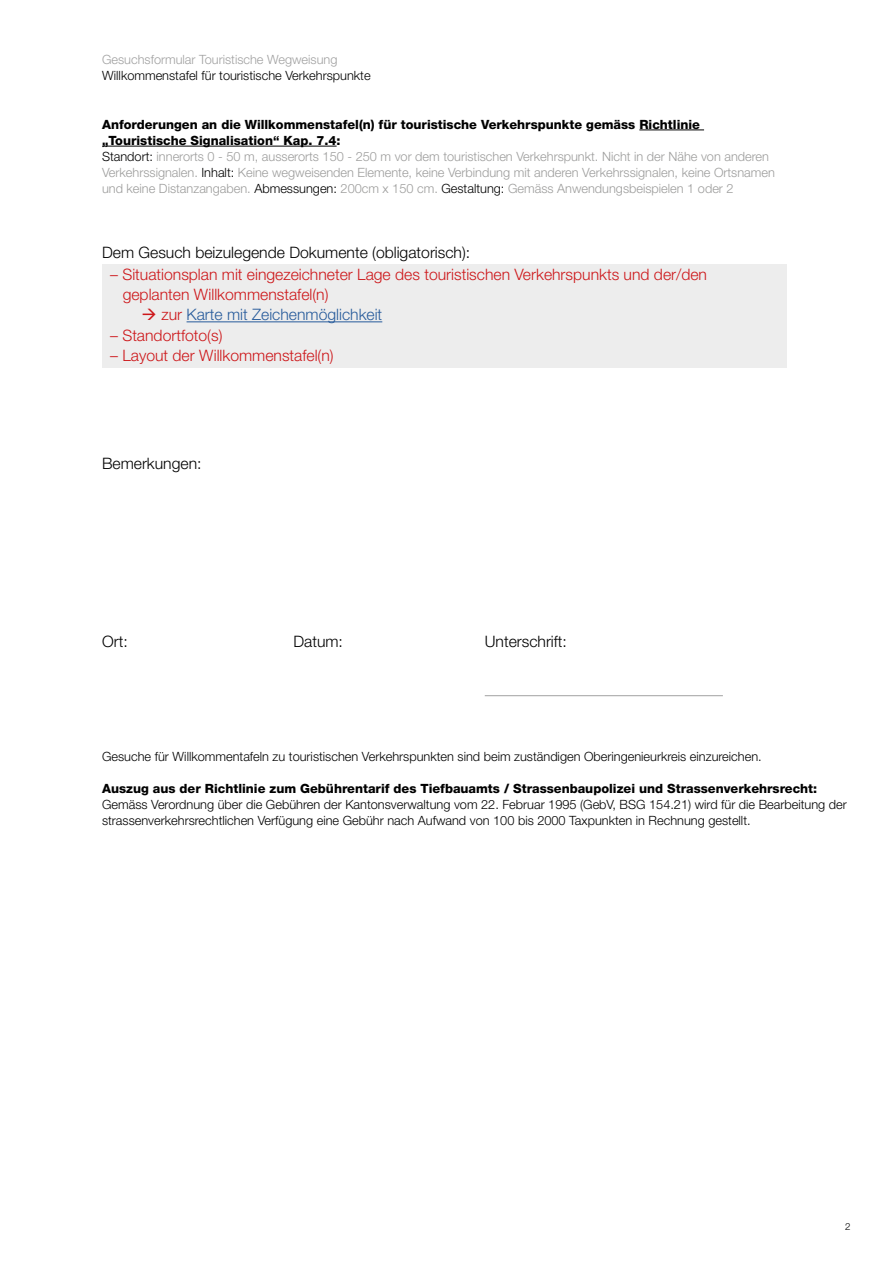
<style>
.page{position:relative;width:893px;height:1263px;background:#fff}
.page>*{position:absolute;margin:0;border:0;box-sizing:border-box;transform-origin:0 0}
.t1{font:300 15.75px/20.2px "Helvetica Neue LT Std";color:#cd171a}
.t2{font:300 15.75px "Helvetica Neue LT Std";color:#000}
.t3{font:300 15.75px "Helvetica Neue LT Std";color:#275b9b}
.t4{font:300 12.75px/16.2px "Helvetica Neue LT Std";color:#9d9d9c}
.t5{font:300 12.75px/16.2px "Helvetica Neue LT Std";color:#000}
.t6{font:800 12.75px "Helvetica Neue LT Std";color:#000}
.t7{font:300 12.75px "Helvetica Neue LT Std";color:#a1a1a1}
.t8{font:300 9.75px "Helvetica Neue LT Std";color:#000}
.s1{font-weight:800;color:#000}
.s2{color:#000}
.s3{color:#cd171a}
</style>
<div class="page">
<hr style="left:485px;top:695px;width:238px;height:1px;background:#a1a1a1">
<div style="left:102px;top:264px;width:685px;height:103px;background:#ededed"></div>
<hr style="left:187px;top:321px;width:195px;height:1px;background:#275b9b">
<hr style="left:639px;top:130px;width:65px;height:1px;background:#000">
<hr style="left:102px;top:146px;width:235px;height:1px;background:#000">
<p class="t7" style="left:102px;top:51px;width:237px">Gesuchsformular Touristische Wegweisung</p>
<p class="t5" style="left:102px;top:67px;width:270px">Willkommenstafel für touristische Verkehrspunkte</p>
<p class="t4" style="left:102px;top:116px;width:674px"><span class="s1">Anforderungen an die Willkommenstafel(n) für touristische Verkehrspunkte gemäss Richtlinie „Touristische Signalisation“ Kap. 7.4:<br></span><span class="s2">Standort:</span> innerorts 0 - 50 m, ausserorts 150 - 250 m vor dem touristischen Verkehrspunkt. Nicht in der Nähe von anderen Verkehrssignalen. <span class="s2">Inhalt:</span> Keine wegweisenden Elemente, keine Verbindung mit anderen Verkehrssignalen, keine Ortsnamen und keine Distanzangaben. <span class="s2">Abmessungen:</span> 200cm x 150 cm. <span class="s2">Gestaltung:</span> Gemäss Anwendungsbeispielen 1 oder 2</p>
<p class="t2" style="left:102px;top:243px;width:370px">Dem Gesuch beizulegende Dokumente (obligatorisch):</p>
<p class="t1" style="left:123px;top:264px;width:586px;text-indent:-13px">– Situationsplan mit eingezeichneter Lage des touristischen Verkehrspunkts und der/den geplanten Willkommenstafel(n)</p>
<p class="t3" style="left:142px;top:305px;width:242px"><span class="s3">→ zur</span> Karte mit Zeichenmöglichkeit</p>
<p class="t1" style="left:110px;top:324px;width:114px">– Standortfoto(s)</p>
<p class="t1" style="left:110px;top:345px;width:225px">– Layout der Willkommenstafel(n)</p>
<p class="t2" style="left:102px;top:454px;width:101px">Bemerkungen:</p>
<p class="t2" style="left:102px;top:632px;width:27px">Ort:</p>
<p class="t2" style="left:293px;top:632px;width:51px">Datum:</p>
<p class="t2" style="left:485px;top:632px;width:84px">Unterschrift:</p>
<p class="t5" style="left:102px;top:748px;width:661px">Gesuche für Willkommentafeln zu touristischen Verkehrspunkten sind beim zuständigen Oberingenieurkreis einzureichen.</p>
<p class="t6" style="left:102px;top:781px;width:717px">Auszug aus der Richtlinie zum Gebührentarif des Tiefbauamts / Strassenbaupolizei und Strassenverkehrsrecht:</p>
<p class="t5" style="left:102px;top:796px;width:746px">Gemäss Verordnung über die Gebühren der Kantonsverwaltung vom 22. Februar 1995 (GebV, BSG 154.21) wird für die Bearbeitung der strassenverkehrsrechtlichen Verfügung eine Gebühr nach Aufwand von 100 bis 2000 Taxpunkten in Rechnung gestellt.</p>
<p class="t8" style="left:845px;top:1221px;width:7px">2</p>
</div>
